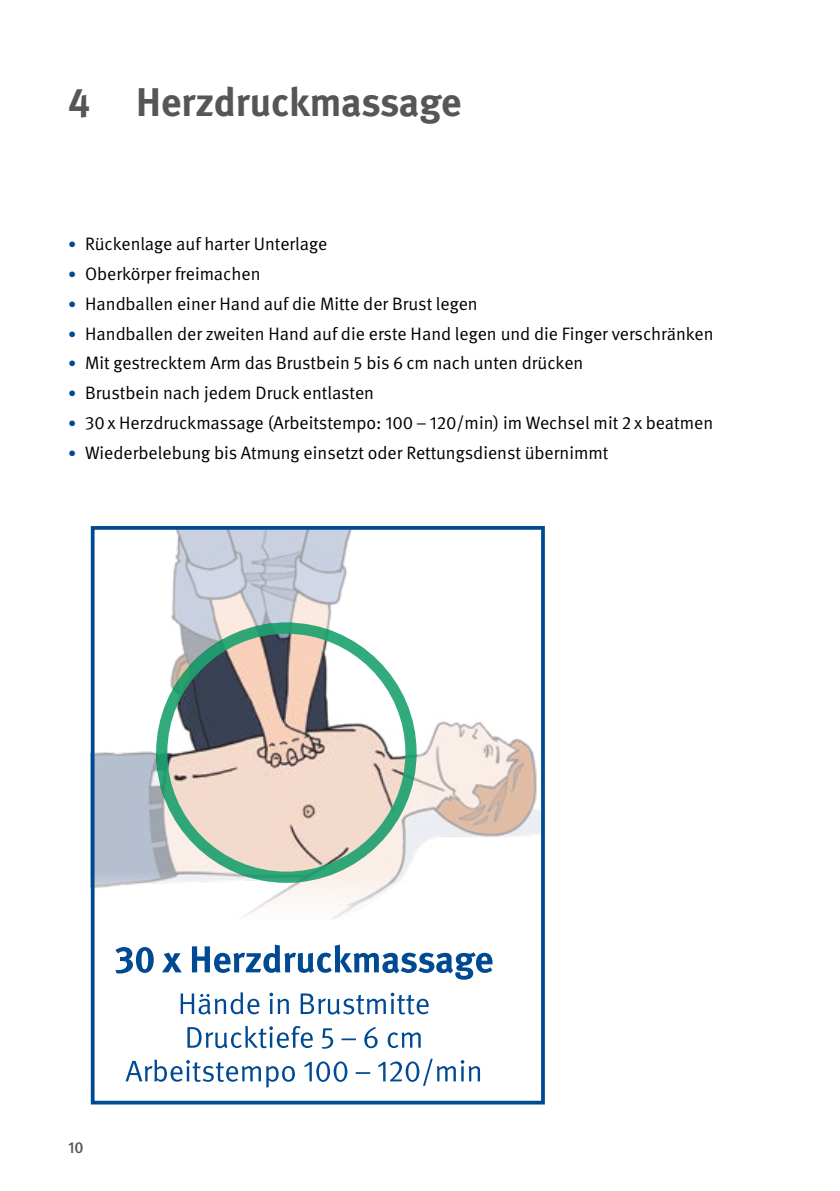
<style>
.page{position:relative;width:840px;height:1191px;background:#fff}
.page>*{position:absolute;margin:0;border:0;box-sizing:border-box;transform-origin:0 0}
.Kapitelüberschrift_2{font:700 40px "DGUV Meta";color:#565656}
.t1{font:18px "DGUV Meta";color:#000}
.t2{font:500 16px "DGUV Meta";color:#565656}
.s1{font-size:16px;color:#004993}
</style>
<div class="page">
<img style="left:96px;top:531px;width:443px;height:388px">
<div style="left:91px;top:526px;width:453px;height:578px;border:4px solid #004993"></div>
<svg style="left:125px;top:1058px;width:355px;height:29px"></svg>
<svg style="left:187px;top:1025px;width:233px;height:23px"></svg>
<svg style="left:180px;top:992px;width:248px;height:22px"></svg>
<svg style="left:115px;top:944px;width:377px;height:35px"></svg>
<img style="left:156px;top:622px;width:260px;height:261px">
<div style="left:156px;top:622px;width:260px;height:261px;border:11px solid #00965e;border-radius:50%"></div>
<p class="Kapitelüberschrift_2" style="left:68px;top:79px;width:394px">4 Herzdruckmassage</p>
<p class="t1" style="left:68px;top:234px;width:260px"><span class="s1">•</span> Rückenlage auf harter Unterlage</p>
<p class="t1" style="left:68px;top:263px;width:194px"><span class="s1">•</span> Oberkörper freimachen</p>
<p class="t1" style="left:68px;top:293px;width:411px"><span class="s1">•</span> Handballen einer Hand auf die Mitte der Brust legen</p>
<p class="t1" style="left:68px;top:323px;width:646px"><span class="s1">•</span> Handballen der zweiten Hand auf die erste Hand legen und die Finger verschränken</p>
<p class="t1" style="left:68px;top:353px;width:516px"><span class="s1">•</span> Mit gestrecktem Arm das Brustbein 5 bis 6 cm nach unten drücken</p>
<p class="t1" style="left:68px;top:382px;width:307px"><span class="s1">•</span> Brustbein nach jedem Druck entlasten</p>
<p class="t1" style="left:68px;top:412px;width:646px"><span class="s1">•</span> 30 x Herzdruckmassage (Arbeitstempo: 100 – 120/min) im Wechsel mit 2 x beatmen</p>
<p class="t1" style="left:68px;top:442px;width:541px"><span class="s1">•</span> Wiederbelebung bis Atmung einsetzt oder Rettungsdienst übernimmt</p>
<p class="t2" style="left:68px;top:1137px;width:17px">10</p>
</div>
